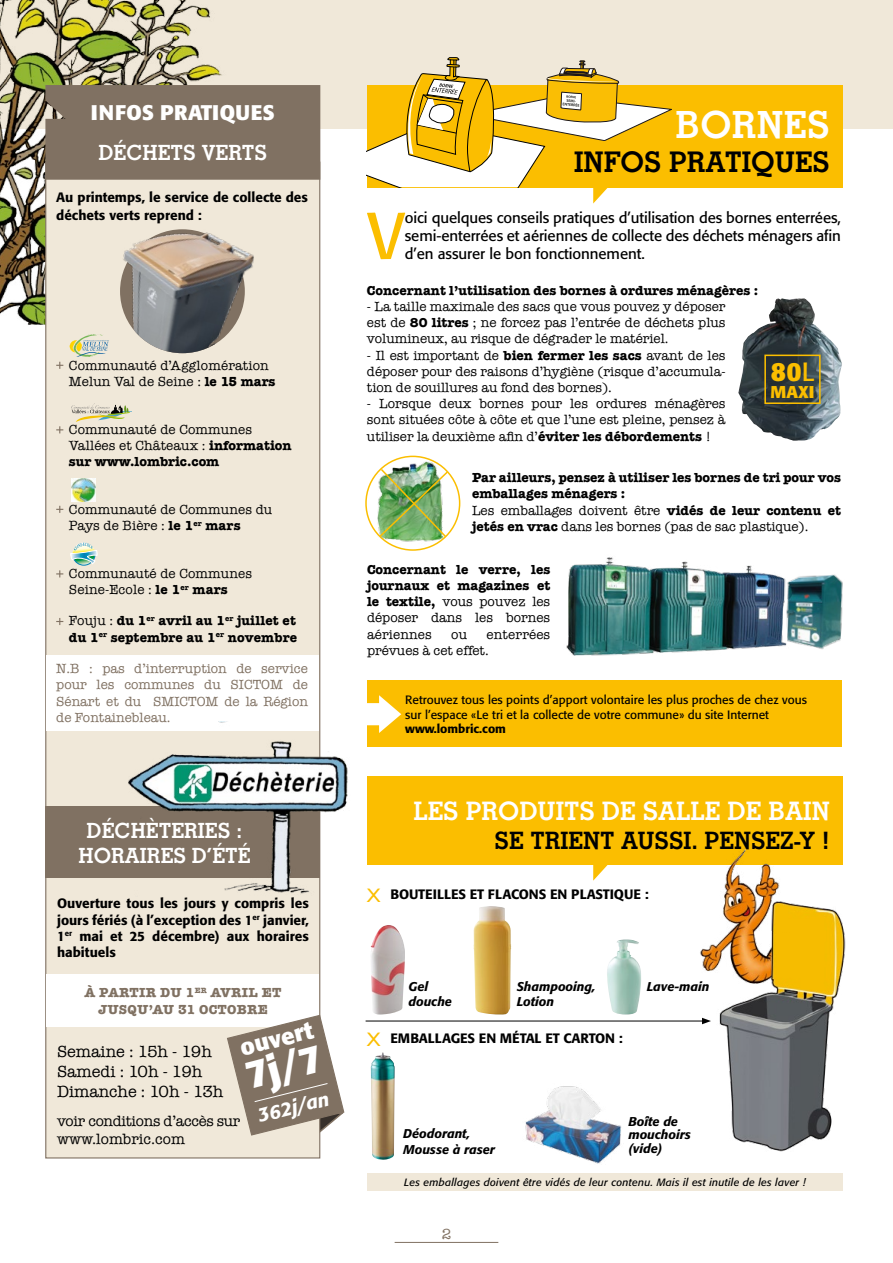
<style>
.page{position:relative;width:893px;height:1263px;background:#fff}
.page>*{position:absolute;margin:0;border:0;box-sizing:border-box;transform-origin:0 0}
.t1{font:65.55px "Formata";color:#fbbe00}
.t2{font:700 38.7px "Formata";color:#fff}
.t3{font:700 37.5px "Stymie BT";letter-spacing:.01em;color:#fff}
.t4{font:700 28.5px "Stymie BT";color:#000}
.t5{font:700 26.1px "Formata";color:#fbbe00}
.t6{font:700 25.5px "Stymie BT";color:#fff}
.t7{font:700 24px "Stymie BT";color:#000}
.t8{font:700 23.55px "Formata";color:#fff}
.t9{font:700 21px/25.2px "Stymie BT";color:#fff}
.t10{font:700 21px "Formata";letter-spacing:.02em;color:#fff}
.t11{font:italic 500 19.5px "Formata";color:#fff}
.t12{font:19.5px "Gill Sans";color:#fbbe00}
.t13{font:700 16.95px "Formata";color:#fbbe00}
.t14{font:16.5px/19.8px "American Typewriter";color:#000}
.t15{font:15px/18px "Formata";letter-spacing:-.005em;color:#000;text-align:justify}
.t16{font:15px/18px "American Typewriter";letter-spacing:-.02em;color:#000}
.t17{font:15px "American Typewriter";color:#807162}
.t18{font:13.5px/16.2px "American Typewriter";color:#000}
.t19{font:700 13.5px/16.2px "American Typewriter";color:#000}
.t20{font:500 13.5px/16.2px "Formata";color:#000;text-align:justify}
.t21{font:13.5px/16.2px "American Typewriter";color:#807162;text-align:justify}
.t22{font:700 13.5px/16.2px "American Typewriter";letter-spacing:.02em;color:#807162}
.t23{font:italic 500 12.6px/15.1px "Formata";color:#000}
.t24{font:12px/14.4px "Formata";color:#000}
.t25{font:500 12px "Formata";color:#000}
.t26{font:italic 10.5px "Formata";letter-spacing:.02em;color:#000}
.s1{font-weight:700}
.s2{font-weight:400}
</style>
<div class="page">
<hr style="left:892px;top:0;width:1px;height:1263px;background:#f0e8d9">
<hr style="left:395px;top:1242px;width:103px;height:1px;background:#807162">
<div style="left:0;top:0;width:893px;height:128px;background:#f0e8d9"></div>
<img style="left:0;top:0;width:222px;height:325px">
<div style="left:367px;top:776px;width:476px;height:89px;background:#fbbe00"></div>
<img style="left:692px;top:905px;width:154px;height:247px">
<svg style="left:593px;top:865px;width:15px;height:16px"></svg>
<div style="left:45px;top:162px;width:275px;height:996px;background:#f0e8d9;border:1px solid #807162"></div>
<div style="left:367px;top:85px;width:476px;height:102px;background:#fbbe00"></div>
<div style="left:367px;top:681px;width:475px;height:66px;background:#fbbe00"></div>
<div style="left:45px;top:85px;width:275px;height:95px;background:#807162"></div>
<div style="left:45px;top:806px;width:275px;height:72px;background:#807162"></div>
<div style="left:46px;top:974px;width:273px;height:52px;background:#fff"></div>
<div style="left:46px;top:655px;width:273px;height:76px;background:#fff"></div>
<svg style="left:367px;top:695px;width:34px;height:38px"></svg>
<svg style="left:226px;top:1014px;width:119px;height:129px"></svg>
<img style="left:370px;top:925px;width:35px;height:89px">
<img style="left:607px;top:939px;width:34px;height:75px">
<img style="left:473px;top:906px;width:38px;height:108px">
<div style="left:367px;top:1173px;width:476px;height:17px;background:#f0e8d9"></div>
<img style="left:742px;top:298px;width:40px;height:66px">
<div style="left:764px;top:355px;width:57px;height:49px;border:2px solid #fbbe00"></div>
<img style="left:365px;top:455px;width:96px;height:95px">
<div style="left:365px;top:456px;width:95px;height:95px;border:2px solid #fbbe00;border-radius:50%"></div>
<img style="left:378px;top:467px;width:71px;height:72px">
<img style="left:566px;top:557px;width:212px;height:99px">
<img style="left:778px;top:574px;width:65px;height:76px">
<svg style="left:367px;top:57px;width:305px;height:146px"></svg>
<img style="left:525px;top:1086px;width:97px;height:78px">
<hr style="left:366px;top:1021px;width:338px;height:1px;background:#000">
<svg style="left:702px;top:1018px;width:9px;height:6px"></svg>
<img style="left:371px;top:1052px;width:24px;height:108px">
<img style="left:700px;top:849px;width:104px;height:83px">
<div style="left:92px;top:133px;width:181px;height:34px;background:#807162"></div>
<svg style="left:56px;top:362px;width:7px;height:7px"></svg>
<svg style="left:56px;top:426px;width:7px;height:7px"></svg>
<svg style="left:56px;top:506px;width:7px;height:7px"></svg>
<svg style="left:56px;top:570px;width:7px;height:7px"></svg>
<svg style="left:56px;top:618px;width:7px;height:7px"></svg>
<img style="left:128px;top:722px;width:220px;height:174px">
<img style="left:120px;top:229px;width:125px;height:124px;border-radius:62px">
<img style="left:120px;top:229px;width:134px;height:92px">
<svg style="left:70px;top:334px;width:39px;height:23px"></svg>
<svg style="left:71px;top:404px;width:60px;height:17px"></svg>
<img style="left:72px;top:479px;width:24px;height:22px">
<svg style="left:70px;top:542px;width:27px;height:23px"></svg>
<h3 class="t10" style="left:91px;top:99px;width:172px">INFOS PRATIQUES</h3>
<h3 class="t3" style="left:675px;top:101px;width:156px">BORNES</h3>
<h3 class="t4" style="left:574px;top:145px;width:257px">INFOS PRATIQUES</h3>
<h3 class="t9" style="left:99px;top:139px;width:170px">DÉCHETS VERTS</h3>
<p class="t20" style="left:56px;top:188px;width:253px;line-height:18px">Au printemps, le service de collecte des déchets verts reprend :</p>
<p class="t18" style="left:69px;top:358px;width:208px">Communauté d’Agglomération<br>Melun Val de Seine : <span class="s1">le 15 mars</span></p>
<p class="t18" style="left:69px;top:421px;width:224px">Communauté de Communes<br>Vallées et Châteaux : <span class="s1">information sur www.lombric.com</span></p>
<p class="t18" style="left:69px;top:502px;width:205px">Communauté de Communes du<br>Pays de Bière : <span class="s1">le 1</span><sup>er</sup> <span class="s1">mars</span></p>
<p class="t18" style="left:69px;top:565px;width:185px">Communauté de Communes<br>Seine-Ecole : <span class="s1">le 1</span><sup>er</sup> <span class="s1">mars</span></p>
<p class="t19" style="left:69px;top:613px;width:230px"><span class="s2">Fouju :</span> du 1<sup>er</sup> avril au 1<sup>er</sup> juillet et du 1<sup>er</sup> septembre au 1<sup>er</sup> novembre</p>
<p class="t21" style="left:56px;top:661px;width:253px">N.B : pas d’interruption de service pour les communes du SICTOM de Sénart et du SMICTOM de la Région de Fontainebleau.</p>
<h3 class="t9" style="left:79px;top:818px;width:166px;text-indent:8px">DÉCHÈTERIES :<br>HORAIRES D’ÉTÉ</h3>
<p class="t20" style="left:57px;top:895px;width:253px">Ouverture tous les jours y compris les jours fériés (à l’exception des 1<sup>er</sup> janvier, 1<sup>er</sup> mai et 25 décembre) aux horaires habituels</p>
<p class="t22" style="left:85px;top:985px;width:26px">à par</p>
<p class="t22" style="left:129px;top:985px;width:92px">tir du 1<sup>er</sup> avril</p>
<p class="t22" style="left:98px;top:985px;width:185px;text-indent:164px">et jusqu’au 31 octobre</p>
<p class="t14" style="left:57px;top:1042px;width:168px">Semaine : 15h - 19h<br>Samedi : 10h - 19h<br>Dimanche : 10h - 13h</p>
<p class="t16" style="left:57px;top:1111px;width:185px">voir conditions d’accès sur www.lombric.com</p>
<h3 class="t8" style="left:237px;top:1033px;width:80px;rotate:-14deg">OUVERT</h3>
<h2 class="t2" style="left:240px;top:1052px;width:79px;rotate:-14deg">7J/7</h2>
<h3 class="t11" style="left:255px;top:1104px;width:74px;rotate:-14deg">362j/an</h3>
<h1 class="t1" style="left:367px;top:196px;width:40px">V</h1>
<p class="t15" style="left:405px;top:209px;width:438px">oici quelques conseils pratiques d’utilisation des bornes enterrées, semi-enterrées et aériennes de collecte des déchets ménagers afin d’en assurer le bon fonctionnement.</p>
<p class="t19" style="left:367px;top:282px;width:393px">Concernant l’utilisation des bornes à ordures ménagères :</p>
<p class="t18" style="left:367px;top:298px;width:360px;text-align:justify">- La taille maximale des sacs que vous pouvez y déposer est de <span class="s1">80 litres</span> ; ne forcez pas l’entrée de déchets plus volumineux, au risque de dégrader le matériel.</p>
<p class="t18" style="left:367px;top:347px;width:360px;text-align:justify">- Il est important de <span class="s1">bien fermer les sacs</span> avant de les déposer pour des raisons d’hygiène (risque d’accumula&shy;tion de souillures au fond des bornes).</p>
<p class="t18" style="left:367px;top:396px;width:360px;text-align:justify">- Lorsque deux bornes pour les ordures ménagères sont situées côte à côte et que l’une est pleine, pensez à utiliser la deuxième afin d’<span class="s1">éviter les débordements</span> !</p>
<p class="t19" style="left:472px;top:470px;width:371px">Par ailleurs, pensez à utiliser les bornes de tri pour vos emballages ménagers :<br><span class="s2">Les emballages doivent être</span> vidés de leur contenu et jetés en vrac <span class="s2">dans les bornes (pas de sac plastique).</span></p>
<p class="t19" style="left:367px;top:561px;width:185px;text-align:justify">Concernant le verre, les journaux et magazines et le textile, <span class="s2">vous pouvez les déposer dans les bornes aériennes</span></p>
<h3 class="t5" style="left:771px;top:356px;width:45px">80<span class="s2">L</span></h3>
<p class="t13" style="left:770px;top:381px;width:46px">MAXI</p>
<p class="t18" style="left:367px;top:626px;width:185px;text-indent:120px">enterrées prévues à cet effet.</p>
<p class="t24" style="left:405px;top:693px;width:403px">Retrouvez tous les points d’apport volontaire les plus proches de chez vous sur l’espace «Le tri et la collecte de votre commune» du site Internet</p>
<p class="t25" style="left:405px;top:721px;width:102px">www.lombric.com</p>
<p class="t18" style="left:451px;top:626px;width:17px">ou</p>
<h3 class="t6" style="left:413px;top:796px;width:418px">LES PRODUITS DE SALLE DE BAIN</h3>
<h3 class="t7" style="left:495px;top:826px;width:337px">SE TRIENT AUSSI. PENSEZ-Y !</h3>
<h3 class="t12" style="left:367px;top:884px;width:15px">X</h3>
<p class="t20" style="left:390px;top:886px;width:260px">Bouteilles et flacons en plasti que :</p>
<h3 class="t12" style="left:367px;top:1028px;width:15px">X</h3>
<p class="t23" style="left:408px;top:979px;width:45px">Gel douche</p>
<p class="t23" style="left:517px;top:979px;width:80px">Shampooing,<br>Lotion</p>
<p class="t23" style="left:647px;top:979px;width:64px">Lave-main</p>
<p class="t20" style="left:390px;top:1030px;width:11px">Emb</p>
<p class="t20" style="left:419px;top:1030px;width:205px">allag es en métal et carton :</p>
<p class="t23" style="left:628px;top:1114px;width:64px;line-height:13.5px">Boîte de mouchoirs (vide)</p>
<p class="t26" style="left:404px;top:1176px;width:403px">Les emballages doivent être vidés de leur contenu. Mais il est inutile de les laver !</p>
<p class="t23" style="left:403px;top:1126px;width:93px">Déodorant,<br>Mousse à raser</p>
<p class="t17" style="left:442px;top:1226px;width:11px">2</p>
</div>
